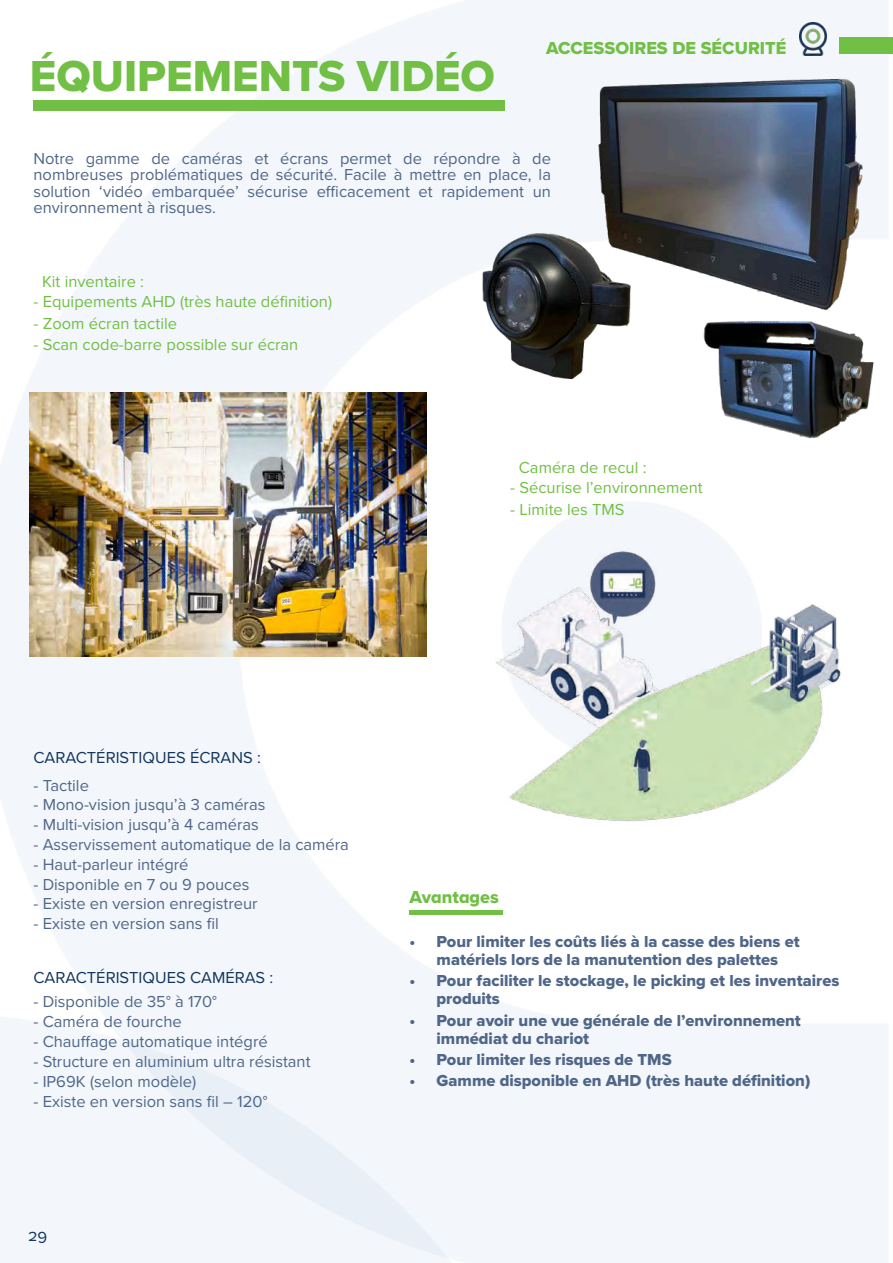
<style>
.page{position:relative;width:893px;height:1263px;background:#fff}
.page>*{position:absolute;margin:0;border:0;box-sizing:border-box;transform-origin:0 0}
.t1{font:45px "Proxima Nova S Extrabld";color:#71bf44}
.t2{font:18px "Proxima Nova A Extrabld";color:#71bf44}
.t3{font:16.5px/16.5px "Proxima Nova";color:#506688;text-align:justify}
.t4{font:16.5px/18px "Proxima Nova Extrabld";color:#506688}
.t5{font:16.5px "Proxima Nova";color:#71bf44}
.t6{font:16.5px "Proxima Nova";color:#13355e}
.t7{font:16.5px "Proxima Nova S";color:#13355e}
</style>
<div class="page">
<img style="left:0;top:0;width:888px;height:1263px">
<div style="left:33px;top:101px;width:472px;height:10px;background:#71bf44"></div>
<hr style="left:410px;top:910px;width:93px;height:4px;background:#71bf44">
<img style="left:30px;top:393px;width:396px;height:264px">
<img style="left:472px;top:524px;width:387px;height:307px">
<img style="left:679px;top:424px;width:209px;height:126px">
<img style="left:535px;top:0;width:358px;height:424px">
<img style="left:391px;top:120px;width:288px;height:383px">
<img style="left:0;top:1013px;width:592px;height:250px">
<h1 class="t1" style="left:30px;top:55px;width:467px">ÉQUIPEMENTS VIDÉO</h1>
<p class="t2" style="left:546px;top:40px;width:242px">ACCESSOIRES DE SÉCURITÉ</p>
<p class="t3" style="left:33px;top:151px;width:519px">Notre gamme de caméras et écrans permet de répondre à de nombreuses problématiques de sécurité. Facile à mettre en place, la solution ‘vidéo embarquée’ sécurise efficacement et rapidement un environnement à risques.</p>
<p class="t5" style="left:42px;top:274px;width:104px">Kit inventaire :</p>
<p class="t5" style="left:33px;top:294px;width:300px">- Equipements AHD (très haute définition)</p>
<p class="t5" style="left:33px;top:315px;width:145px">- Zoom écran tactile</p>
<p class="t5" style="left:33px;top:337px;width:266px">- Scan code-barre possible sur écran</p>
<p class="t5" style="left:519px;top:460px;width:129px">Caméra de recul :</p>
<p class="t5" style="left:510px;top:480px;width:194px">- Sécurise l’environnement</p>
<p class="t5" style="left:510px;top:501px;width:116px">- Limite les TMS</p>
<p class="t6" style="left:33px;top:750px;width:229px">CARACTÉRISTIQUES ÉCRANS :</p>
<p class="t3" style="left:33px;top:777px;width:57px">- Tactile</p>
<p class="t3" style="left:33px;top:797px;width:233px">- Mono-vision jusqu’à 3 caméras</p>
<p class="t3" style="left:33px;top:817px;width:227px">- Multi-vision jusqu’à 4 caméras</p>
<p class="t3" style="left:33px;top:837px;width:317px">- Asservissement automatique de la caméra</p>
<p class="t3" style="left:33px;top:857px;width:157px">- Haut-parleur intégré</p>
<p class="t3" style="left:33px;top:876px;width:217px">- Disponible en 7 ou 9 pouces</p>
<p class="t3" style="left:33px;top:896px;width:226px">- Existe en version enregistreur</p>
<p class="t3" style="left:33px;top:916px;width:187px">- Existe en version sans fil</p>
<p class="t6" style="left:33px;top:970px;width:241px">CARACTÉRISTIQUES CAMÉRAS :</p>
<p class="t3" style="left:33px;top:994px;width:185px">- Disponible de 35° à 170°</p>
<p class="t3" style="left:33px;top:1014px;width:150px">- Caméra de fourche</p>
<p class="t3" style="left:33px;top:1034px;width:236px">- Chauffage automatique intégré</p>
<p class="t3" style="left:33px;top:1054px;width:279px">- Structure en aluminium ultra résistant</p>
<p class="t3" style="left:33px;top:1074px;width:164px">- IP69K (selon modèle)</p>
<p class="t3" style="left:33px;top:1093px;width:235px">- Existe en version sans fil – 120°</p>
<p class="t7" style="left:28px;top:1228px;width:21px">29</p>
<p class="t2" style="left:410px;top:888px;width:91px">Avantages</p>
<p class="t4" style="left:410px;top:933px;width:392px;text-align:center">• Pour limiter les coûts liés à la casse des biens et matériels lors de la manutention des palettes</p>
<p class="t4" style="left:437px;top:973px;width:404px;text-indent:-27px">• Pour faciliter le stockage, le picking et les inventaires produits</p>
<p class="t4" style="left:437px;top:1012px;width:366px;text-indent:-27px">• Pour avoir une vue générale de l’environnement immédiat du chariot</p>
<p class="t4" style="left:410px;top:1051px;width:264px">• Pour limiter les risques de TMS</p>
<p class="t4" style="left:410px;top:1072px;width:402px">• Gamme disponible en AHD (très haute définition)</p>
</div>
